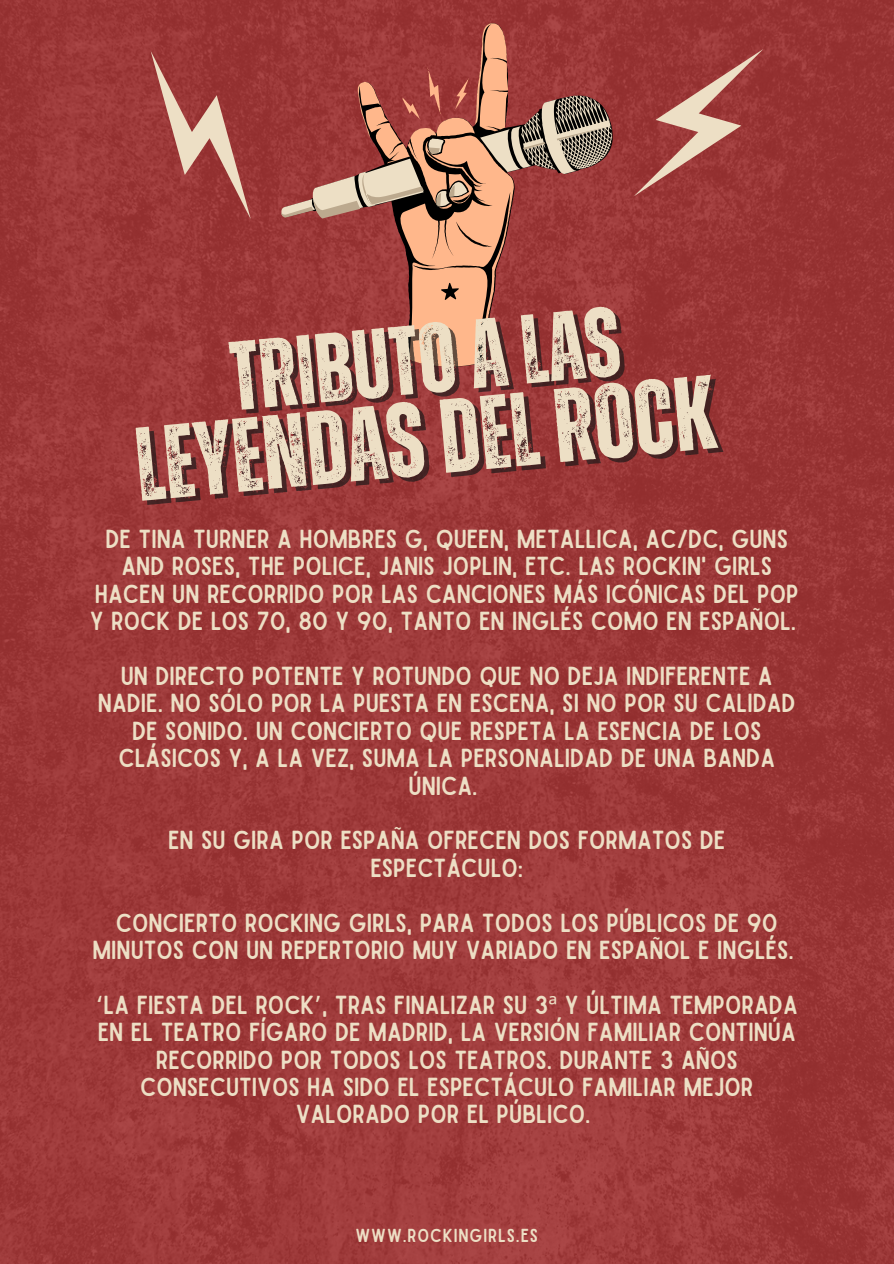
<style>
.page{position:relative;width:894px;height:1264px;background:#fff}
.page>*{position:absolute;margin:0;border:0;box-sizing:border-box;transform-origin:0 0}
.t1{font:700 104.85px "Zuume Rough";color:#eddfc5}
.t2{font:700 97.95px "Zuume Rough";color:#eddfc5}
.t3{font:24.9px/27.5px "Sailors";color:#eddfc5;text-align:center}
.t4{font:18px "Sailors";letter-spacing:.05em;color:#eddfc5}
.s1{font-family:"Noto Sans Gurmukhi"}
.s2{font-family:"Noto Sans"}
</style>
<div class="page">
<img style="left:0;top:0;width:893px;height:1263px">
<svg style="left:281px;top:23px;width:331px;height:344px;fill:#9c3838"></svg>
<svg style="left:357px;top:23px;width:156px;height:344px"></svg>
<svg style="left:104px;top:51px;width:507px;height:168px"></svg>
<svg style="left:633px;top:26px;width:130px;height:193px"></svg>
<p class="t2" style="left:227px;top:332px;width:392px;rotate:-5deg">TRIBUTOALAS</p>
<p class="t1" style="left:132px;top:416px;width:582px;rotate:-5deg">LEYENDASDELROCK</p>
<p class="t3" style="left:90px;top:526px;width:710px">DE TINA TURNER A HOMBRES G, QUEEN, METALLICA, AC/DC, GUNS AND ROSES, THE POLICE, JANIS JOPLIN, ETC. LAS ROCKIN' GIRLS HACEN UN RECORRIDO POR LAS CANCIONES MÁS ICÓNICAS DEL POP Y ROCK DE LOS 70, 80 Y 90, TANTO EN INGLÉS COMO EN ESPAÑOL.</p>
<h1 class="t3" style="left:98px;top:663px;width:699px">UN DIRECTO POTENTE Y ROTUNDO QUE NO DEJA INDIFERENTE A NADIE. NO SÓLO POR LA PUESTA EN ESCENA, SI NO POR SU CALIDAD DE SONIDO. UN CONCIERTO QUE RESPETA LA ESENCIA DE LOS CLÁSICOS Y, A LA VEZ, SUMA LA PERSONALIDAD DE UNA BANDA ÚNICA.</h1>
<h1 class="t3" style="left:168px;top:827px;width:558px">EN SU GIRA POR ESPAÑA OFRECEN DOS FORMATOS DE<br>ESPECTÁCULO:</h1>
<h2 class="t3" style="left:92px;top:909px;width:702px">CONCIERTO ROCKING GIRLS, PARA TODOS LOS PÚBLICOS DE 90<br>MINUTOS CON UN REPERTORIO MUY VARIADO EN ESPAÑOL E INGLÉS.</h2>
<h2 class="t3" style="left:96px;top:992px;width:703px"><span class="s1">‘</span>LA FIESTA DEL ROCK<span class="s1">’</span>, TRAS FINALIZAR SU 3<span class="s2">ª</span> Y ÚLTIMA TEMPORADA EN EL TEATRO FÍGARO DE MADRID, LA VERSIÓN FAMILIAR CONTINÚA RECORRIDO POR TODOS LOS TEATROS. DURANTE 3 AÑOS CONSECUTIVOS HA SIDO EL ESPECTÁCULO FAMILIAR MEJOR VALORADO POR EL PÚBLICO.</h2>
<h2 class="t4" style="left:355px;top:1228px;width:184px">WWW.ROCKINGIRLS.ES</h2>
</div>
